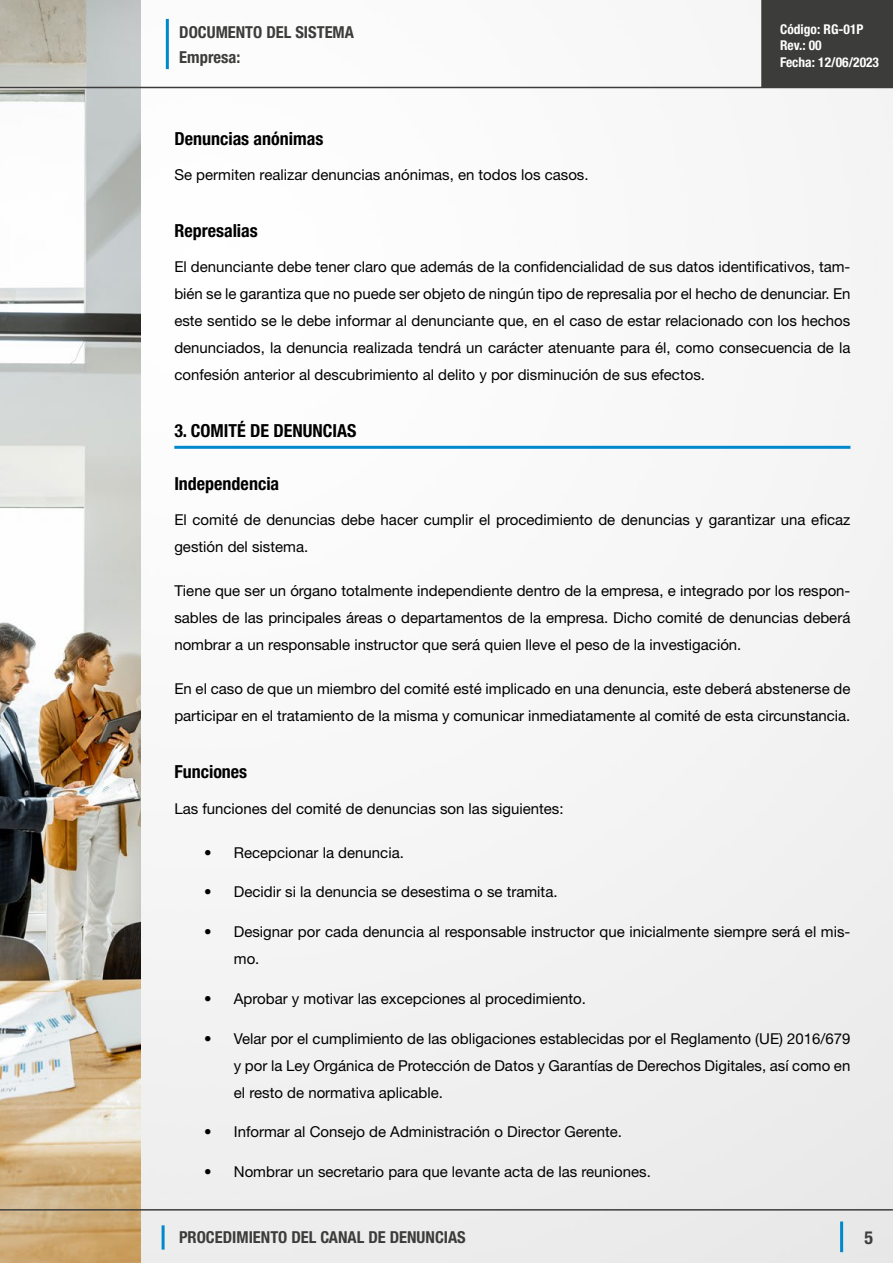
<style>
.page{position:relative;width:893px;height:1263px;background:#fff}
.page>*{position:absolute;margin:0;border:0;box-sizing:border-box;transform-origin:0 0}
.t1{font:700 condensed 18px "Helvetica Neue LT Std";color:#000}
.t2{font:700 condensed 18px "Helvetica Neue LT Std";color:#3c3c3b}
.t3{font:700 condensed 16.5px "Helvetica Neue LT Std";color:#3c3c3b}
.t4{font:15px/27px "Helvetica Neue LT Std";color:#000;text-align:justify}
.t5{font:700 condensed 13.5px/16.2px "Helvetica Neue LT Std";color:#fff}
</style>
<div class="page">
<img style="left:140px;top:0;width:753px;height:1263px">
<img style="left:0;top:0;width:140px;height:1263px">
<div style="left:762px;top:0;width:131px;height:87px;background:#3c3c3b"></div>
<hr style="left:761px;top:0;width:2px;height:87px;background:#3c3c3b">
<hr style="left:162px;top:1225px;width:3px;height:24px;background:#08c">
<hr style="left:0;top:1209px;width:893px;height:1px;background:#3c3c3b">
<hr style="left:0;top:87px;width:893px;height:1px;background:#3c3c3b">
<hr style="left:840px;top:1221px;width:3px;height:31px;background:#08c">
<hr style="left:166px;top:19px;width:3px;height:50px;background:#08c">
<hr style="left:174px;top:446px;width:676px;height:3px;background:#08c">
<p class="t3" style="left:179px;top:22px;width:176px">DOCUMENTO DEL SISTEMA</p>
<p class="t3" style="left:179px;top:47px;width:63px">Empresa:</p>
<p class="t1" style="left:174px;top:127px;width:151px">Denuncias anónimas</p>
<p class="t4" style="left:174px;top:161px;width:416px">Se permiten realizar denuncias anónimas, en todos los casos.</p>
<p class="t5" style="left:780px;top:21px;width:101px">Código: RG-01P<br>Rev.: 00<br>Fecha: 12/06/2023</p>
<p class="t1" style="left:174px;top:220px;width:85px">Represalias</p>
<p class="t4" style="left:174px;top:253px;width:678px">El denunciante debe tener claro que además de la confidencialidad de sus datos identificativos, tam&shy;bién se le garantiza que no puede ser objeto de ningún tipo de represalia por el hecho de denunciar. En este sentido se le debe informar al denunciante que, en el caso de estar relacionado con los hechos denunciados, la denuncia realizada tendrá un carácter atenuante para él, como consecuencia de la confesión anterior al descubrimiento al delito y por disminución de sus efectos.</p>
<p class="t1" style="left:174px;top:420px;width:184px">3. COMITÉ DE DENUNCIAS</p>
<p class="t1" style="left:174px;top:472px;width:106px">Independencia</p>
<p class="t4" style="left:174px;top:506px;width:678px">El comité de denuncias debe hacer cumplir el procedimiento de denuncias y garantizar una eficaz gestión del sistema.</p>
<p class="t4" style="left:174px;top:577px;width:678px">Tiene que ser un órgano totalmente independiente dentro de la empresa, e integrado por los respon&shy;sables de las principales áreas o departamentos de la empresa. Dicho comité de denuncias deberá nombrar a un responsable instructor que será quien lleve el peso de la investigación.</p>
<p class="t4" style="left:174px;top:675px;width:678px">En el caso de que un miembro del comité esté implicado en una denuncia, este deberá abstenerse de participar en el tratamiento de la misma y comunicar inmediatamente al comité de esta circunstancia.</p>
<p class="t1" style="left:174px;top:761px;width:74px">Funciones</p>
<p class="t4" style="left:174px;top:794px;width:391px">Las funciones del comité de denuncias son las siguientes:</p>
<p class="t4" style="left:204px;top:838px;width:201px">• Recepcionar la denuncia.</p>
<p class="t4" style="left:204px;top:878px;width:355px">• Decidir si la denuncia se desestima o se tramita.</p>
<p class="t4" style="left:234px;top:918px;width:618px;text-indent:-30px">• Designar por cada denuncia al responsable instructor que inicialmente siempre será el mis&shy;mo.</p>
<p class="t4" style="left:204px;top:985px;width:383px">• Aprobar y motivar las excepciones al procedimiento.</p>
<p class="t4" style="left:234px;top:1024px;width:618px;text-indent:-30px">• Velar por el cumplimiento de las obligaciones establecidas por el Reglamento (UE) 2016/679 y por la Ley Orgánica de Protección de Datos y Garantías de Derechos Digitales, así como en el resto de normativa aplicable.</p>
<p class="t4" style="left:204px;top:1118px;width:419px">• Informar al Consejo de Administración o Director Gerente.</p>
<p class="t4" style="left:204px;top:1158px;width:448px">• Nombrar un secretario para que levante acta de las reuniones.</p>
<p class="t3" style="left:179px;top:1227px;width:288px">PROCEDIMIENTO DEL CANAL DE DENUNCIAS</p>
<p class="t2" style="left:865px;top:1226px;width:10px">5</p>
</div>
